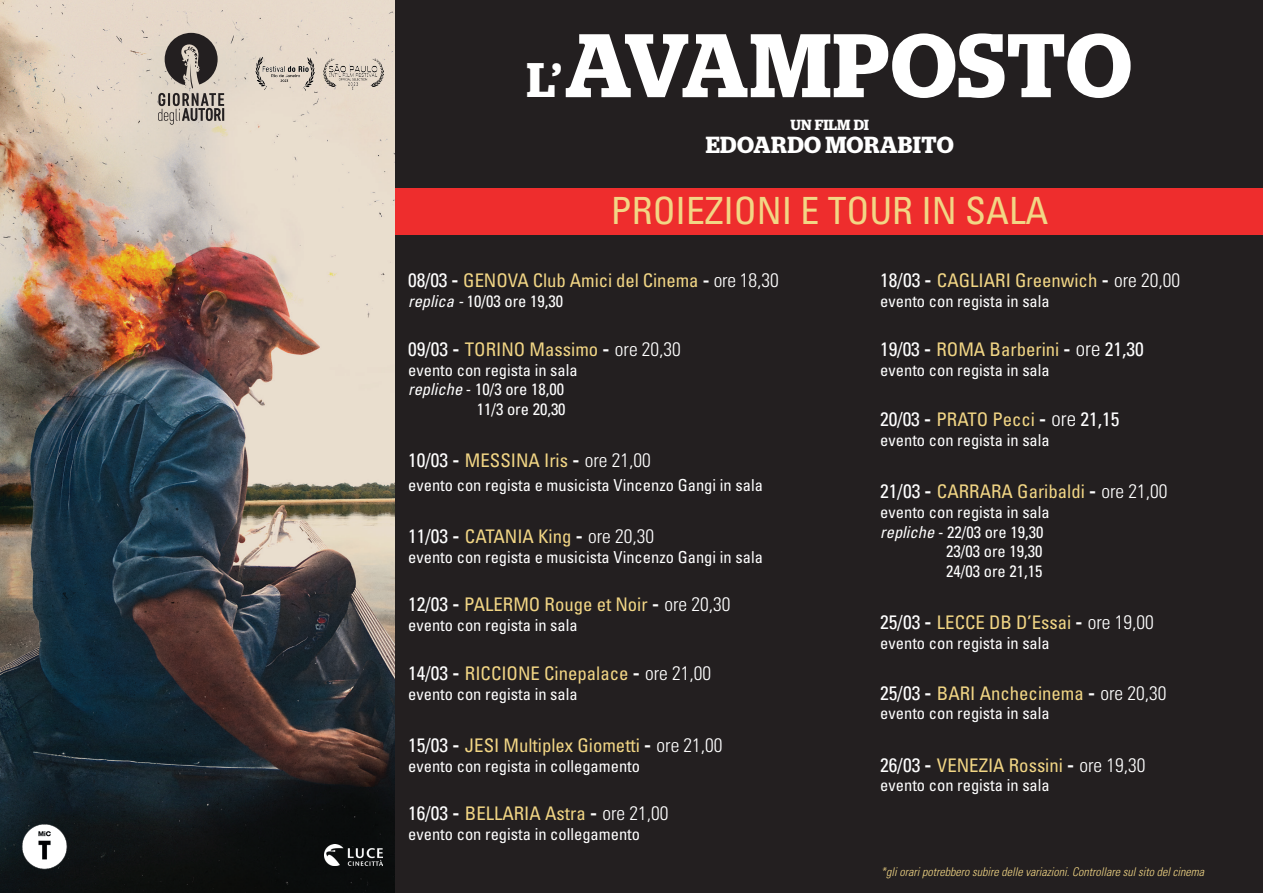
<style>
.page{position:relative;width:1263px;height:893px;background:#231f20}
.page>*{position:absolute;margin:0;border:0;box-sizing:border-box;transform-origin:0 0}
.t1{font:600 89.85px "Stag";letter-spacing:.01em;color:#fff}
.t2{font:600 48.45px "Stag";color:#fff}
.t3{font:condensed 37.5px "Univers LT Std";color:#f2d685}
.t4{font:600 23.25px "Stag";letter-spacing:.02em;color:#fff}
.t5{font:condensed 19.5px "Univers LT Std";letter-spacing:-.005em;color:#fff}
.t6{font:condensed 18.75px "Univers LT Std";color:#f2d685}
.t7{font:condensed 16.5px "Univers LT Std";color:#fff}
.t8{font:600 14.7px "Stag";color:#fff}
.t9{font:italic 300 condensed 12px "Univers LT Std";color:#f2d685}
.s1{font-size:19.5px;color:#fff}
.s2{font-weight:700;font-size:21px;color:#fff}
.s3{font-weight:700;font-size:20.25px;color:#fff}
.s4{font-weight:300;font-size:19.5px;color:#fff}
.s5{font-style:italic}
.s6{font-weight:300;font-size:21px;color:#fff}
.s7{font-weight:700;font-size:21px}
.s8{font-size:18.75px;color:#f2d685}
.s9{font-weight:300;font-size:21px}
</style>
<div class="page">
<div style="left:393px;top:188px;width:870px;height:47px;background:#ee2d2d"></div>
<img style="left:0;top:0;width:394px;height:893px">
<svg style="left:158px;top:33px;width:66px;height:92px"></svg>
<img style="left:253px;top:55px;width:62px;height:37px">
<img style="left:324px;top:59px;width:60px;height:27px">
<img style="left:21px;top:823px;width:47px;height:48px">
<img style="left:324px;top:844px;width:59px;height:22px">
<h1 class="t1" style="left:552px;top:13px;width:581px"><sup>,</sup>AVAMPOSTO</h1>
<p class="t8" style="left:790px;top:116px;width:80px">UN FILM DI</p>
<h3 class="t4" style="left:706px;top:131px;width:249px">EDOARDO MORABITO</h3>
<h2 class="t2" style="left:527px;top:52px;width:30px">L</h2>
<h3 class="t3" style="left:611px;top:187px;width:439px">PROIEZIONI E TOUR IN SALA</h3>
<p class="t6" style="left:408px;top:269px;width:372px"><span class="s1">08/03</span> <span class="s2">-</span> GENOVA Club Amici del Cinema <span class="s3">-</span> <span class="s4">ore 18,30</span></p>
<p class="t7" style="left:408px;top:291px;width:156px"><span class="s5">replica -</span> 10/03 ore 19,30</p>
<p class="t6" style="left:408px;top:337px;width:274px"><span class="s1">09/03</span> <span class="s2">-</span> TORINO Massimo <span class="s2">-</span> <span class="s4">ore 20,30</span></p>
<p class="t7" style="left:408px;top:359px;width:171px">evento con regista in sala</p>
<p class="t7" style="left:408px;top:379px;width:157px"><span class="s5">repliche</span> - 10/3 ore 18,00</p>
<p class="t7" style="left:477px;top:399px;width:90px">11/3 ore 20,30</p>
<p class="t6" style="left:408px;top:449px;width:244px"><span class="s1">10/03</span> <span class="s2">-</span> MESSINA Iris <span class="s2">-</span> <span class="s4">ore 21,00</span></p>
<p class="t7" style="left:408px;top:474px;width:356px">evento con regista e musicista Vincenzo Gangi in sala</p>
<p class="t6" style="left:408px;top:524px;width:247px"><span class="s1">11/03</span> <span class="s2">-</span> CATANIA King <span class="s2">-</span> <span class="s4">ore 20,30</span></p>
<p class="t7" style="left:408px;top:546px;width:356px">evento con regista e musicista Vincenzo Gangi in sala</p>
<p class="t6" style="left:408px;top:593px;width:324px"><span class="s1">12/03</span> <span class="s2">-</span> PALERMO Rouge et Noir <span class="s2">-</span> <span class="s4">ore 20,30</span></p>
<p class="t7" style="left:408px;top:615px;width:171px">evento con regista in sala</p>
<p class="t6" style="left:408px;top:661px;width:304px"><span class="s1">14/03</span> <span class="s2">-</span> RICCIONE Cinepalace <span class="s2">-</span> <span class="s4">ore 21,00</span></p>
<p class="t7" style="left:408px;top:683px;width:171px">evento con regista in sala</p>
<p class="t6" style="left:408px;top:733px;width:316px"><span class="s1">15/03</span> <span class="s2">-</span> JESI Multiplex Giometti <span class="s2">-</span> <span class="s4">ore 21,00</span></p>
<p class="t7" style="left:408px;top:755px;width:233px">evento con regista in collegamento</p>
<p class="t6" style="left:408px;top:802px;width:262px"><span class="s1">16/03</span> <span class="s2">-</span> BELLARIA Astra <span class="s2">-</span> <span class="s4">ore 21,00</span></p>
<p class="t7" style="left:408px;top:824px;width:233px">evento con regista in collegamento</p>
<p class="t6" style="left:880px;top:269px;width:301px"><span class="s1">18/03</span> <span class="s2">-</span> CAGLIARI Greenwich <span class="s2">-</span> <span class="s4">ore 20,00</span></p>
<p class="t7" style="left:880px;top:291px;width:171px">evento con regista in sala</p>
<p class="t6" style="left:880px;top:337px;width:265px"><span class="s1">19/03</span> <span class="s2">-</span> ROMA Barberini <span class="s2">-</span> <span class="s6">ore</span> <span class="s1">21,30</span></p>
<p class="t7" style="left:880px;top:359px;width:171px">evento con regista in sala</p>
<p class="t5" style="left:880px;top:407px;width:241px">20/03 <span class="s7">-</span> <span class="s8">PRATO Pecci</span> <span class="s7">-</span> <span class="s9">ore</span> 21,15</p>
<p class="t7" style="left:880px;top:429px;width:171px">evento con regista in sala</p>
<p class="t6" style="left:880px;top:479px;width:289px"><span class="s1">21/03</span> <span class="s2">-</span> CARRARA Garibaldi <span class="s2">-</span> <span class="s4">ore 21,00</span></p>
<p class="t7" style="left:880px;top:501px;width:171px">evento con regista in sala</p>
<p class="t7" style="left:880px;top:521px;width:165px"><span class="s5">repliche</span> - 22/03 ore 19,30</p>
<p class="t7" style="left:946px;top:541px;width:98px">23/03 ore 19,30</p>
<p class="t7" style="left:946px;top:561px;width:98px">24/03 ore 21,15</p>
<p class="t6" style="left:880px;top:611px;width:275px"><span class="s1">25/03</span> <span class="s2">-</span> LECCE DB D’Essai <span class="s2">-</span> <span class="s4">ore 19,00</span></p>
<p class="t7" style="left:880px;top:633px;width:171px">evento con regista in sala</p>
<p class="t6" style="left:880px;top:681px;width:288px"><span class="s1">25/03</span> <span class="s2">-</span> BARI Anchecinema <span class="s2">-</span> <span class="s4">ore 20,30</span></p>
<p class="t7" style="left:880px;top:703px;width:171px">evento con regista in sala</p>
<p class="t6" style="left:880px;top:753px;width:267px"><span class="s1">26/03</span> <span class="s2">-</span> VENEZIA Rossini <span class="s2">-</span> <span class="s4">ore 19,30</span></p>
<p class="t7" style="left:880px;top:775px;width:171px">evento con regista in sala</p>
<p class="t9" style="left:881px;top:865px;width:325px">*gli orari potrebbero subire delle variazioni. Controllare sul sito del cinema</p>
</div>
